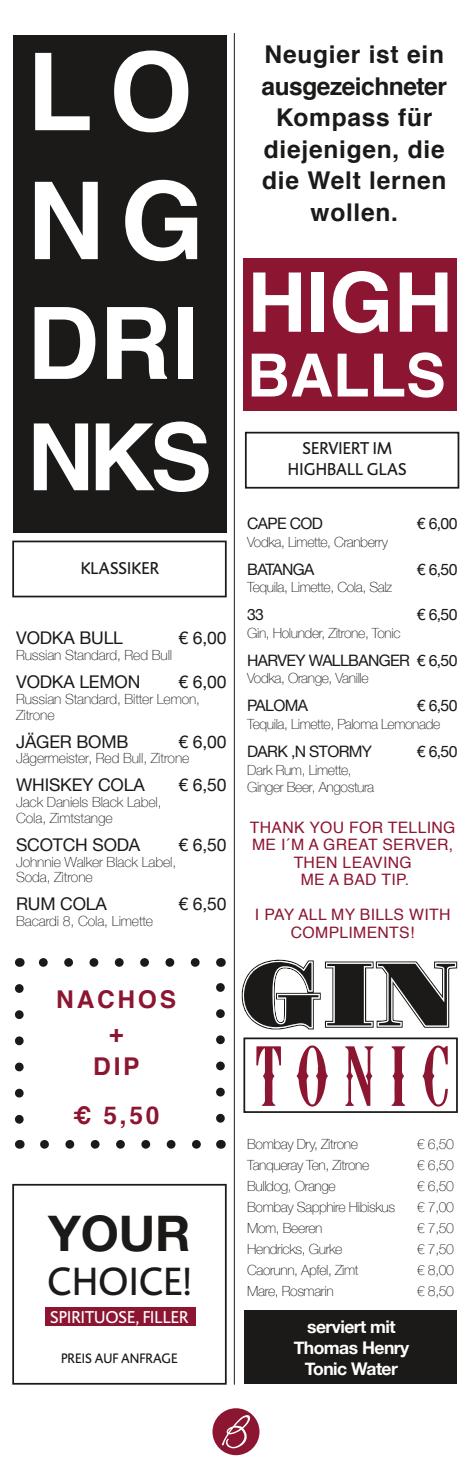
<style>
.page{position:relative;width:472px;height:1474px;background:#fff}
.page>*{position:absolute;margin:0;border:0;box-sizing:border-box;transform-origin:0 0}
.t1{font:700 107.45px/128.8px "Helvetica";color:#fff}
.t2{font:700 99.75px "Helvetica";color:#fff}
.t3{font:700 92.75px "Helvetica";color:#fff}
.t4{font:700 82.25px "Helvetica";color:#fff}
.t5{font:700 59.5px "Helvetica";color:#fff}
.t6{font:700 49px "Helvetica Neue";color:#1b1a19}
.t7{font:40.25px "DTL Caspari T";letter-spacing:.005em;color:#1b1a19}
.t8{font:700 24.5px/31.5px "Helvetica";letter-spacing:.03em;color:#1b1a19;text-align:center}
.t9{font:700 24.5px/33.2px "Helvetica";letter-spacing:.11em;color:#8c1631;text-align:center}
.t10{font:17.5px "Helvetica Neue";letter-spacing:-.01em;color:#1b1a19}
.t11{font:700 17.5px/21px "Helvetica Neue";letter-spacing:-.03em;color:#fff;text-align:center}
.t12{font:17.5px/21px "DTL Caspari T";color:#1b1a19;text-align:center}
.t13{font:17.5px "DTL Caspari T";color:#fff}
.t14{font:15.75px/17.5px "Helvetica";letter-spacing:.02em;color:#8c1631;text-align:center}
.t15{font:15.75px "Helvetica Neue";letter-spacing:-.04em;color:#1b1a19}
.t16{font:100 14px/17.5px "Helvetica Neue";letter-spacing:-.03em;color:#1b1a19}
.t17{font:100 14px/15.8px "Helvetica Neue";letter-spacing:-.01em;color:#1b1a19}
.t18{font:14px "DTL Caspari T";color:#1b1a19}
</style>
<div class="page">
<div style="left:243px;top:258px;width:213px;height:152px;background:#8c1631"></div>
<div style="left:13px;top:35px;width:213px;height:497px;background:#1b1a19"></div>
<div style="left:12px;top:540px;width:214px;height:57px;border:2px solid #1b1a19"></div>
<div style="left:12px;top:1183px;width:214px;height:201px;border:2px solid #1b1a19"></div>
<div style="left:245px;top:432px;width:214px;height:56px;border:2px solid #1b1a19"></div>
<hr style="left:234px;top:33px;width:1px;height:1351px;background:#1b1a19">
<div style="left:45px;top:1307px;width:150px;height:18px;background:#8c1631"></div>
<div style="left:243px;top:1037px;width:214px;height:75px;border:2px solid #1b1a19"></div>
<svg style="left:15px;top:988px;width:9px;height:136px"></svg>
<svg style="left:44px;top:1140px;width:157px;height:8px"></svg>
<svg style="left:216px;top:983px;width:8px;height:135px"></svg>
<svg style="left:38px;top:958px;width:157px;height:8px"></svg>
<div style="left:244px;top:1310px;width:212px;height:73px;background:#1b1a19"></div>
<svg style="left:241px;top:959px;width:215px;height:71px"></svg>
<svg style="left:296px;top:1045px;width:31px;height:61px"></svg>
<svg style="left:345px;top:1046px;width:28px;height:59px"></svg>
<svg style="left:256px;top:1046px;width:25px;height:59px"></svg>
<svg style="left:422px;top:1045px;width:25px;height:62px"></svg>
<svg style="left:391px;top:1046px;width:14px;height:59px"></svg>
<div style="left:212px;top:1408px;width:47px;height:47px;background:#8c1631;border-radius:50%"></div>
<svg style="left:221px;top:1413px;width:32px;height:35px"></svg>
<h1 class="t1" style="left:27px;top:29px;width:179px">LO<br>NG</h1>
<h2 class="t2" style="left:27px;top:263px;width:173px">DRI</h2>
<h3 class="t3" style="left:27px;top:383px;width:186px">NKS</h3>
<p class="t12" style="left:81px;top:557px;width:79px">KLASSIKER</p>
<p class="t10" style="left:16px;top:625px;width:108px">VODKA BULL</p>
<p class="t10" style="left:178px;top:625px;width:49px">€ 6,00</p>
<p class="t17" style="left:16px;top:646px;width:157px">Russian Standard, Red Bull</p>
<p class="t10" style="left:16px;top:669px;width:126px">VODKA LEMON</p>
<p class="t10" style="left:178px;top:669px;width:49px">€ 6,00</p>
<p class="t17" style="left:16px;top:690px;width:185px">Russian Standard, Bitter Lemon,<br>Zitrone</p>
<p class="t10" style="left:16px;top:728px;width:114px">JÄGER BOMB</p>
<p class="t10" style="left:178px;top:728px;width:49px">€ 6,00</p>
<p class="t17" style="left:16px;top:750px;width:175px">Jägermeister, Red Bull, Zitrone</p>
<p class="t10" style="left:16px;top:772px;width:130px">WHISKEY COLA</p>
<p class="t10" style="left:178px;top:772px;width:49px">€ 6,50</p>
<p class="t17" style="left:16px;top:793px;width:147px">Jack Daniels Black Label,<br>Cola, Zimtstange</p>
<p class="t10" style="left:16px;top:832px;width:126px">SCOTCH SODA</p>
<p class="t10" style="left:178px;top:832px;width:49px">€ 6,50</p>
<p class="t17" style="left:16px;top:853px;width:161px">Johnnie Walker Black Label,<br>Soda, Zitrone</p>
<p class="t10" style="left:16px;top:891px;width:92px">RUM COLA</p>
<p class="t10" style="left:178px;top:891px;width:49px">€ 6,50</p>
<p class="t17" style="left:16px;top:912px;width:138px">Bacardi 8, Cola, Limette</p>
<h3 class="t9" style="left:56px;top:983px;width:121px">NACHOS +<br>DIP</h3>
<h3 class="t9" style="left:73px;top:1099px;width:88px">€ 5,50</h3>
<h3 class="t6" style="left:48px;top:1195px;width:144px">YOUR</h3>
<h3 class="t7" style="left:47px;top:1257px;width:146px">CHOICE!</h3>
<p class="t13" style="left:50px;top:1306px;width:140px">SPIRITUOSE, FILLER</p>
<p class="t18" style="left:61px;top:1350px;width:118px">PREIS AUF ANFRAGE</p>
<h3 class="t8" style="left:261px;top:39px;width:187px">Neugier ist ein ausgezeichneter<br>Kompass für diejenigen, die die Welt lernen wollen.</h3>
<h3 class="t4" style="left:247px;top:236px;width:207px">HIGH</h3>
<h3 class="t5" style="left:247px;top:327px;width:200px">BALLS</h3>
<p class="t12" style="left:288px;top:437px;width:120px">SERVIERT IM<br>HIGHBALL GLAS</p>
<p class="t15" style="left:247px;top:512px;width:77px">CAPE COD</p>
<p class="t15" style="left:416px;top:512px;width:42px">€ 6,00</p>
<p class="t16" style="left:247px;top:532px;width:142px">Vodka, Limette, Cranberry</p>
<p class="t15" style="left:247px;top:558px;width:69px">BATANGA</p>
<p class="t15" style="left:416px;top:558px;width:42px">€ 6,50</p>
<p class="t16" style="left:247px;top:578px;width:146px">Tequila, Limette, Cola, Salz</p>
<p class="t15" style="left:247px;top:603px;width:18px">33</p>
<p class="t15" style="left:416px;top:603px;width:42px">€ 6,50</p>
<p class="t16" style="left:247px;top:623px;width:155px">Gin, Holunder, Zitrone, Tonic</p>
<p class="t15" style="left:247px;top:649px;width:211px">HARVEY WALLBANGER € 6,50</p>
<p class="t16" style="left:247px;top:669px;width:123px">Vodka, Orange, Vanille</p>
<p class="t15" style="left:247px;top:694px;width:62px">PALOMA</p>
<p class="t15" style="left:416px;top:694px;width:42px">€ 6,50</p>
<p class="t16" style="left:247px;top:714px;width:194px">Tequila, Limette, Paloma Lemonade</p>
<p class="t15" style="left:247px;top:740px;width:126px">DARK ‚N STORMY</p>
<p class="t15" style="left:416px;top:740px;width:42px">€ 6,50</p>
<p class="t16" style="left:247px;top:760px;width:128px">Dark Rum, Limette,<br>Ginger Beer, Angostura</p>
<p class="t14" style="left:249px;top:819px;width:207px">THANK YOU FOR TELLING<br>ME I´M A GREAT SERVER,<br>THEN LEAVING<br>ME A BAD TIP.</p>
<p class="t14" style="left:255px;top:906px;width:197px">I PAY ALL MY BILLS WITH<br>COMPLIMENTS!</p>
<p class="t16" style="left:247px;top:1134px;width:112px">Bombay Dry, Zitrone</p>
<p class="t16" style="left:416px;top:1134px;width:38px">€ 6,50</p>
<p class="t16" style="left:247px;top:1155px;width:123px">Tanqueray Ten, Zitrone</p>
<p class="t16" style="left:416px;top:1155px;width:38px">€ 6,50</p>
<p class="t16" style="left:247px;top:1176px;width:90px">Bulldog, Orange</p>
<p class="t16" style="left:416px;top:1176px;width:38px">€ 6,50</p>
<p class="t16" style="left:247px;top:1197px;width:149px">Bombay Sapphire Hibiskus</p>
<p class="t16" style="left:416px;top:1197px;width:38px">€ 7,00</p>
<p class="t16" style="left:247px;top:1218px;width:77px">Mom, Beeren</p>
<p class="t16" style="left:416px;top:1218px;width:38px">€ 7,50</p>
<p class="t16" style="left:247px;top:1239px;width:97px">Hendricks, Gurke</p>
<p class="t16" style="left:416px;top:1239px;width:38px">€ 7,50</p>
<p class="t16" style="left:247px;top:1260px;width:113px">Caorunn, Apfel, Zimt</p>
<p class="t16" style="left:416px;top:1260px;width:38px">€ 8,00</p>
<p class="t16" style="left:247px;top:1281px;width:88px">Mare, Rosmarin</p>
<p class="t16" style="left:416px;top:1281px;width:38px">€ 8,50</p>
<p class="t11" style="left:293px;top:1316px;width:117px">serviert mit<br>Thomas Henry<br>Tonic Water</p>
</div>
